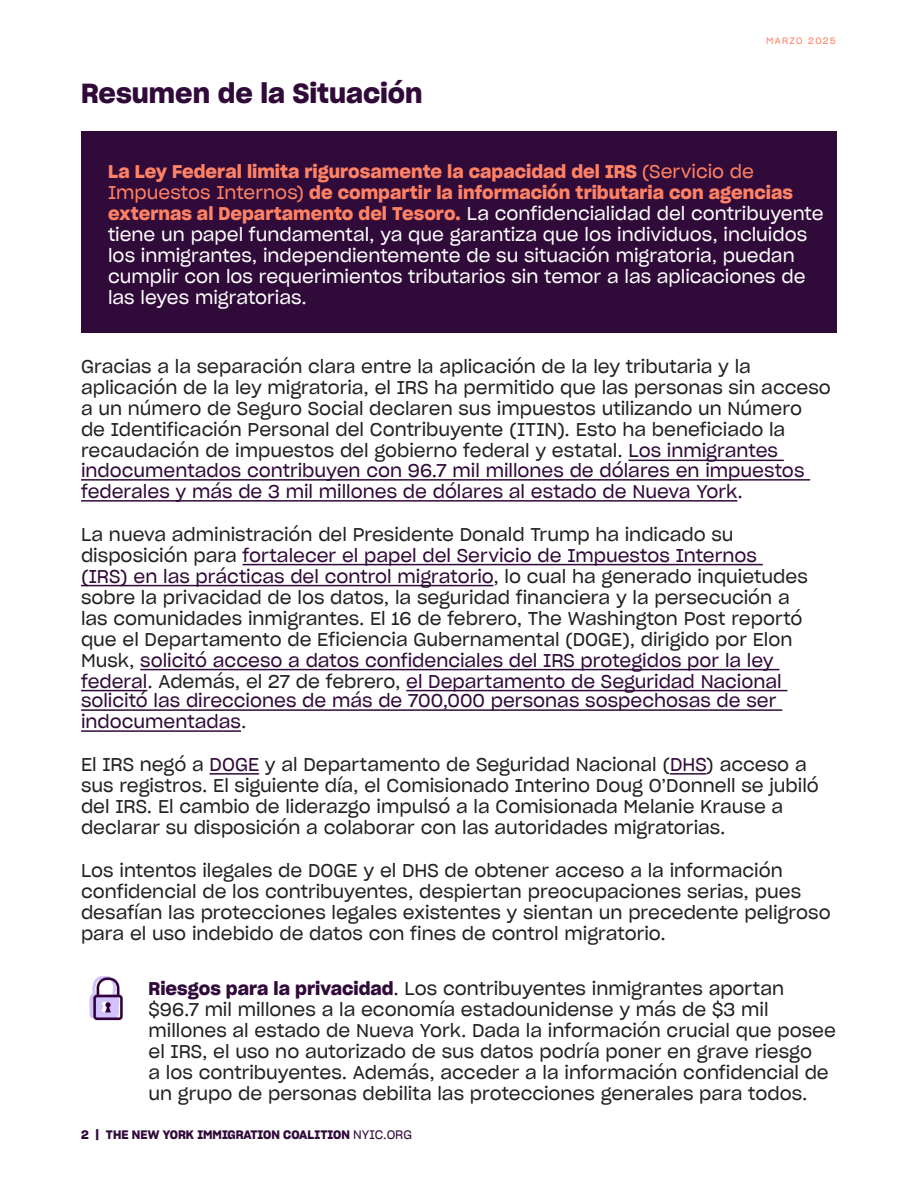
<style>
.page{position:relative;width:918px;height:1188px;background:#fff}
.page>*{position:absolute;margin:0;border:0;box-sizing:border-box;transform-origin:0 0}
.t1{font:27px "Sharp Grotesk Sm Bold 20";color:#300a39}
.t2{font:18px/21px "Sharp Grotesk Book 20";color:#222}
.t3{font:18px/21px "Sharp Grotesk Book 20";color:#fff}
.t4{font:18px/21px "Sharp Grotesk Sm Bold 20";color:#ff8264}
.t5{font:12px "Sharp Grotesk Sm Bold 20";color:#300a39}
.t6{font:9px "Sharp Grotesk Book 20";letter-spacing:.145em;color:#ff8264}
.s1{font-family:"Sharp Grotesk Book 20"}
.s2{font-family:"Sharp Grotesk Sm Bold 20";color:#ff8264}
.s3{color:#300a39}
.s4{font-family:"Sharp Grotesk Sm Bold 20";color:#300a39}
</style>
<div class="page">
<div style="left:81px;top:131px;width:756px;height:202px;background:#300a39"></div>
<hr style="left:629px;top:460px;width:155px;height:1px;background:#300a39">
<hr style="left:81px;top:479px;width:729px;height:2px;background:#300a39">
<hr style="left:81px;top:500px;width:656px;height:2px;background:#300a39">
<hr style="left:243px;top:564px;width:520px;height:1px;background:#300a39">
<hr style="left:81px;top:585px;width:412px;height:1px;background:#300a39">
<hr style="left:140px;top:669px;width:640px;height:1px;background:#300a39">
<hr style="left:81px;top:690px;width:66px;height:1px;background:#300a39">
<hr style="left:406px;top:690px;width:381px;height:1px;background:#300a39">
<hr style="left:81px;top:709px;width:701px;height:2px;background:#300a39">
<hr style="left:81px;top:730px;width:160px;height:2px;background:#300a39">
<hr style="left:210px;top:773px;width:49px;height:2px;background:#300a39">
<hr style="left:670px;top:773px;width:36px;height:2px;background:#300a39">
<img style="left:89px;top:976px;width:34px;height:45px">
<h1 class="t1" style="left:81px;top:71px;width:343px">Resumen de la Situación</h1>
<p class="t6" style="left:766px;top:34px;width:71px">MARZO 2025</p>
<p class="t4" style="left:108px;top:160px;width:686px">La Ley Federal limita rigurosamente la capacidad del IRS <span class="s1">(Servicio de<br>Impuestos Internos)</span> de compartir la información tributaria con agencias</p>
<p class="t3" style="left:108px;top:202px;width:717px"><span class="s2">externas al Departamento del Tesoro.</span> La confidencialidad del contribuyente tiene un papel fundamental, ya que garantiza que los individuos, incluidos los inmigrantes, independientemente de su situación migratoria, puedan cumplir con los requerimientos tributarios sin temor a las aplicaciones de las leyes migratorias.</p>
<p class="t2" style="left:81px;top:356px;width:751px">Gracias a la separación clara entre la aplicación de la ley tributaria y la aplicación de la ley migratoria, el IRS ha permitido que las personas sin acceso a un número de Seguro Social declaren sus impuestos utilizando un Número<br>de Identificación Personal del Contribuyente (ITIN). Esto ha beneficiado la recaudación de impuestos del gobierno federal y estatal. <span class="s3">Los inmigrantes indocumentados contribuyen con 96.7 mil millones de dólares en impuestos federales y más de 3 mil millones de dólares al estado de Nueva York.</span></p>
<p class="t2" style="left:81px;top:523px;width:728px">La nueva administración del Presidente Donald Trump ha indicado su disposición para <span class="s3">fortalecer el papel del Servicio de Impuestos Internos (IRS) en las prácticas del control migratorio</span>, lo cual ha generado inquietudes sobre la privacidad de los datos, la seguridad financiera y la persecución a las comunidades inmigrantes. El 16 de febrero, The Washington Post reportó que el Departamento de Eficiencia Gubernamental (DOGE), dirigido por Elon Musk, <span class="s3">solicitó acceso a datos confidenciales del IRS protegidos por la ley federal</span>. Además, el 27 de febrero, <span class="s3">el Departamento de Seguridad Nacional solicitó las direcciones de más de 700,000 personas sospechosas de ser indocumentadas</span>.</p>
<p class="t2" style="left:81px;top:753px;width:739px">El IRS negó a <span class="s3">DOGE</span> y al Departamento de Seguridad Nacional (<span class="s3">DHS</span>) acceso a sus registros. El siguiente día, el Comisionado Interino Doug O’Donnell se jubiló del IRS. El cambio de liderazgo impulsó a la Comisionada Melanie Krause a declarar su disposición a colaborar con las autoridades migratorias.</p>
<p class="t2" style="left:81px;top:859px;width:751px">Los intentos ilegales de DOGE y el DHS de obtener acceso a la información confidencial de los contribuyentes, despiertan preocupaciones serias, pues desafían las protecciones legales existentes y sientan un precedente peligroso para el uso indebido de datos con fines de control migratorio.</p>
<p class="t2" style="left:149px;top:977px;width:689px"><span class="s4">Riesgos para la privacidad</span><span class="s3">.</span> Los contribuyentes inmigrantes aportan $96.7 mil millones a la economía estadounidense y más de $3 mil millones al estado de Nueva York. Dada la información crucial que posee el IRS, el uso no autorizado de sus datos podría poner en grave riesgo<br>a los contribuyentes. Además, acceder a la información confidencial de un grupo de personas debilita las protecciones generales para todos.</p>
<p class="t5" style="left:81px;top:1125px;width:333px">2 | THE NEW YORK IMMIGRATION COALITION <span class="s1">NYIC.ORG</span></p>
</div>
